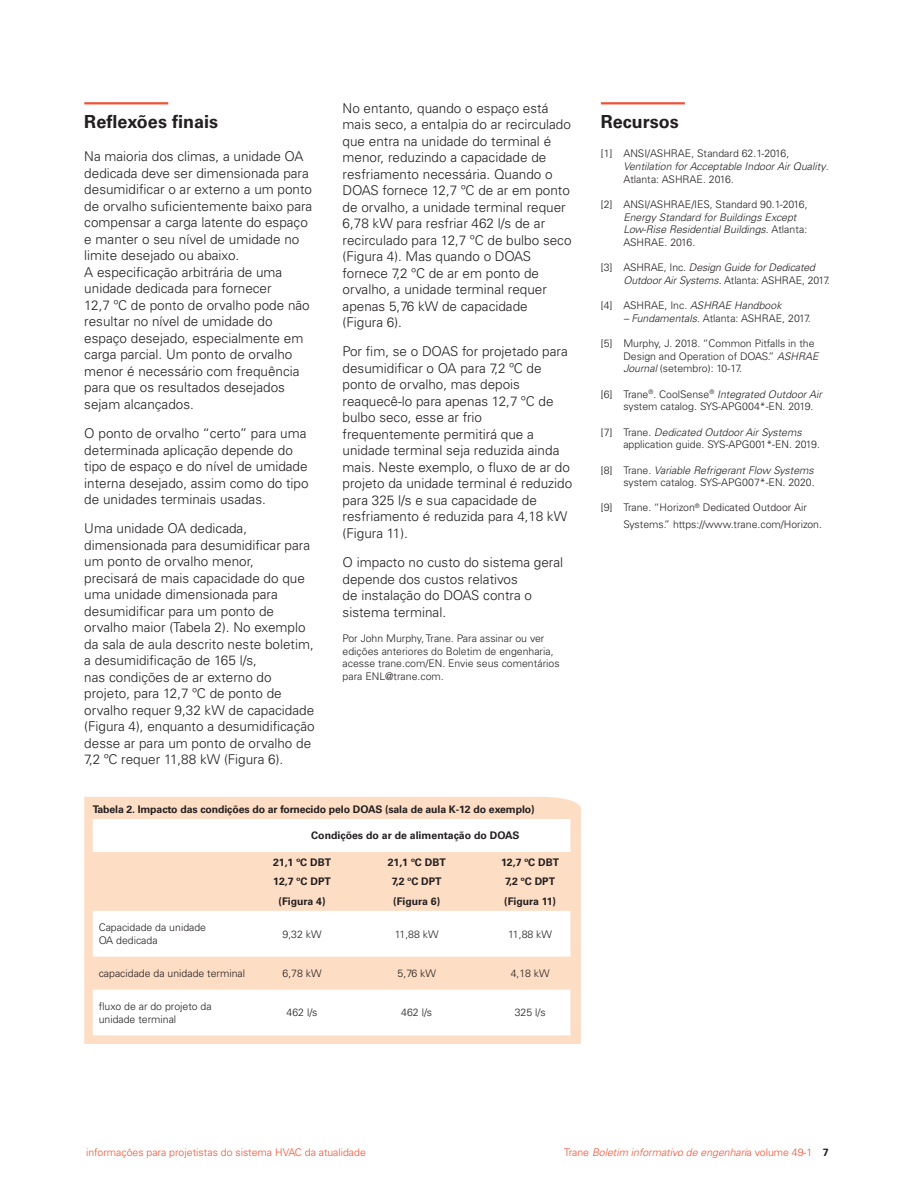
<style>
.page{position:relative;width:918px;height:1188px;background:#fff}
.page>*{position:absolute;margin:0;border:0;box-sizing:border-box;transform-origin:0 0}
.tit{font:700 18px "Univers LT Std";color:#231f20}
.txt{font:300 13.5px/16.5px "Univers LT Std";color:#231f20}
.txt-2{font:300 10.5px/12.6px "Univers LT Std";color:#231f20}
.txt-3{font:italic 300 10.5px/12.6px "Univers LT Std";color:#231f20}
.legenda_img{font:700 10.5px "Univers LT Std";letter-spacing:-.01em;color:#231f20}
.t1{font:300 10.5px "Univers";color:#f05133}
.t2{font:italic 300 10.5px "Univers";color:#f05133}
.s1{font-style:italic}
.s2{font-style:normal}
.s3{font-weight:700;font-style:normal;color:#231f20}
</style>
<div class="page">
<hr style="left:84px;top:102px;width:84px;height:2px;background:#f05133">
<hr style="left:601px;top:102px;width:84px;height:2px;background:#f05133">
<div style="left:84px;top:797px;width:497px;height:246px;background:#fdddc4"></div>
<svg style="left:93px;top:819px;width:477px;height:216px"></svg>
<p class="tit" style="left:84px;top:111px;width:135px">Reflexões finais</p>
<p class="txt" style="left:84px;top:148px;width:230px">Na maioria dos climas, a unidade OA dedicada deve ser dimensionada para desumidificar o ar externo a um ponto de orvalho suficientemente baixo para compensar a carga latente do espaço e manter o seu nível de umidade no limite desejado ou abaixo.<br>A especificação arbitrária de uma unidade dedicada para fornecer<br>12,7 ºC de ponto de orvalho pode não resultar no nível de umidade do espaço desejado, especialmente em carga parcial. Um ponto de orvalho menor é necessário com frequência para que os resultados desejados sejam alcançados.</p>
<p class="txt" style="left:84px;top:425px;width:226px">O ponto de orvalho “certo” para uma determinada aplicação depende do tipo de espaço e do nível de umidade interna desejado, assim como do tipo de unidades terminais usadas.</p>
<p class="txt" style="left:84px;top:520px;width:232px">Uma unidade OA dedicada, dimensionada para desumidificar para um ponto de orvalho menor,<br>precisará de mais capacidade do que uma unidade dimensionada para desumidificar para um ponto de orvalho maior (Tabela 2). No exemplo da sala de aula descrito neste boletim, a desumidificação de 165 l/s,<br>nas condições de ar externo do projeto, para 12,7 ºC de ponto de orvalho requer 9,32 kW de capacidade (Figura 4), enquanto a desumidificação desse ar para um ponto de orvalho de 7,2 ºC requer 11,88 kW (Figura 6).</p>
<p class="txt" style="left:343px;top:100px;width:230px">No entanto, quando o espaço está mais seco, a entalpia do ar recirculado que entra na unidade do terminal é menor, reduzindo a capacidade de resfriamento necessária. Quando o<br>DOAS fornece 12,7 ºC de ar em ponto de orvalho, a unidade terminal requer<br>6,78 kW para resfriar 462 l/s de ar recirculado para 12,7 ºC de bulbo seco (Figura 4). Mas quando o DOAS fornece 7,2 ºC de ar em ponto de orvalho, a unidade terminal requer apenas 5,76 kW de capacidade (Figura 6).</p>
<p class="txt" style="left:343px;top:343px;width:231px">Por fim, se o DOAS for projetado para desumidificar o OA para 7,2 ºC de ponto de orvalho, mas depois reaquecê-lo para apenas 12,7 ºC de bulbo seco, esse ar frio frequentemente permitirá que a unidade terminal seja reduzida ainda mais. Neste exemplo, o fluxo de ar do projeto da unidade terminal é reduzido para 325 l/s e sua capacidade de resfriamento é reduzida para 4,18 kW (Figura 11).</p>
<p class="txt" style="left:343px;top:554px;width:222px">O impacto no custo do sistema geral depende dos custos relativos<br>de instalação do DOAS contra o sistema terminal.</p>
<p class="txt-2" style="left:343px;top:632px;width:219px">Por John Murphy, Trane. Para assinar ou ver edições anteriores do Boletim de engenharia, acesse trane.com/EN. Envie seus comentários para ENL@trane.com.</p>
<p class="legenda_img" style="left:93px;top:803px;width:443px">Tabela 2. Impacto das condições do ar fornecido pelo DOAS (sala de aula K-12 do exemplo)</p>
<p class="legenda_img" style="left:311px;top:829px;width:210px">Condições do ar de alimentação do DOAS</p>
<p class="legenda_img" style="left:273px;top:856px;width:60px">21,1 ºC DBT</p>
<p class="legenda_img" style="left:388px;top:856px;width:60px">21,1 ºC DBT</p>
<p class="legenda_img" style="left:501px;top:856px;width:60px">12,7 ºC DBT</p>
<p class="legenda_img" style="left:273px;top:875px;width:59px">12,7 ºC DPT</p>
<p class="legenda_img" style="left:392px;top:875px;width:51px">7,2 ºC DPT</p>
<p class="legenda_img" style="left:505px;top:875px;width:51px">7,2 ºC DPT</p>
<p class="legenda_img" style="left:279px;top:895px;width:49px">(Figura 4)</p>
<p class="legenda_img" style="left:393px;top:895px;width:49px">(Figura 6)</p>
<p class="legenda_img" style="left:504px;top:895px;width:53px">(Figura 11)</p>
<p class="txt-2" style="left:99px;top:921px;width:109px">Capacidade da unidade<br>OA dedicada</p>
<p class="txt-2" style="left:283px;top:927px;width:41px">9,32 kW</p>
<p class="txt-2" style="left:395px;top:927px;width:45px">11,88 kW</p>
<p class="txt-2" style="left:508px;top:927px;width:45px">11,88 kW</p>
<p class="txt-2" style="left:99px;top:967px;width:148px">capacidade da unidade terminal</p>
<p class="txt-2" style="left:283px;top:967px;width:41px">6,78 kW</p>
<p class="txt-2" style="left:398px;top:967px;width:40px">5,76 kW</p>
<p class="txt-2" style="left:511px;top:967px;width:40px">4,18 kW</p>
<p class="txt-2" style="left:99px;top:1000px;width:115px">fluxo de ar do projeto da unidade terminal</p>
<p class="txt-2" style="left:287px;top:1006px;width:32px">462 l/s</p>
<p class="txt-2" style="left:401px;top:1006px;width:32px">462 l/s</p>
<p class="txt-2" style="left:515px;top:1006px;width:32px">325 l/s</p>
<p class="tit" style="left:601px;top:111px;width:80px">Recursos</p>
<p class="txt-2" style="left:623px;top:147px;width:207px;text-indent:-22px">[1] ANSI/ASHRAE, Standard 62.1-2016,<br><span class="s1">Ventilation for Acceptable Indoor Air Quality</span>.<br>Atlanta: ASHRAE. 2016.</p>
<p class="txt-3" style="left:623px;top:198px;width:186px;text-indent:-22px"><span class="s2">[2] ANSI/ASHRAE/IES, Standard 90.1-2016, </span>Energy Standard for Buildings Except Low-Rise Residential Buildings<span class="s2">. Atlanta:<br>ASHRAE. 2016.</span></p>
<p class="txt-3" style="left:623px;top:261px;width:208px;text-indent:-22px"><span class="s2">[3] ASHRAE, Inc.</span> Design Guide for Dedicated<br>Outdoor Air Systems<span class="s2">. Atlanta: ASHRAE, 2017.</span></p>
<p class="txt-2" style="left:601px;top:299px;width:182px">[4] ASHRAE, Inc. <span class="s1">ASHRAE Handbook</span></p>
<p class="txt-2" style="left:623px;top:312px;width:189px"><span class="s1">– Fundamentals</span>. Atlanta: ASHRAE, 2017.</p>
<p class="txt-2" style="left:623px;top:337px;width:197px;text-indent:-22px">[5] Murphy, J. 2018. “Common Pitfalls in the<br>Design and Operation of DOAS.” <span class="s1">ASHRAE<br>Journal</span> (setembro): 10-17.</p>
<p class="txt-2" style="left:623px;top:388px;width:200px;text-indent:-22px">[6] Trane<sup>®</sup>. CoolSense<sup>®</sup> <span class="s1">Integrated Outdoor Air </span>system catalog. SYS-APG004*-EN. 2019.</p>
<p class="txt-2" style="left:623px;top:426px;width:198px;text-indent:-22px">[7] Trane. <span class="s1">Dedicated Outdoor Air Systems </span>application guide. SYS-APG001*-EN. 2019.</p>
<p class="txt-2" style="left:601px;top:464px;width:215px;text-align:right">[8] Trane. <span class="s1">Variable Refrigerant Flow Systems </span>system catalog. SYS-APG007*-EN. 2020.</p>
<p class="txt-2" style="left:623px;top:500px;width:200px;line-height:16.5px;text-indent:-22px">[9] Trane. “Horizon<sup>®</sup> Dedicated Outdoor Air<br>Systems.” https://www.trane.com/Horizon.</p>
<p class="t1" style="left:86px;top:1146px;width:281px">informações para projetistas do sistema HVAC da atualidade</p>
<p class="t2" style="left:564px;top:1146px;width:266px"><span class="s2">Trane</span> Boletim informativo de engenhari<span class="s2">a volume 49-1</span> <span class="s3">7</span></p>
</div>
